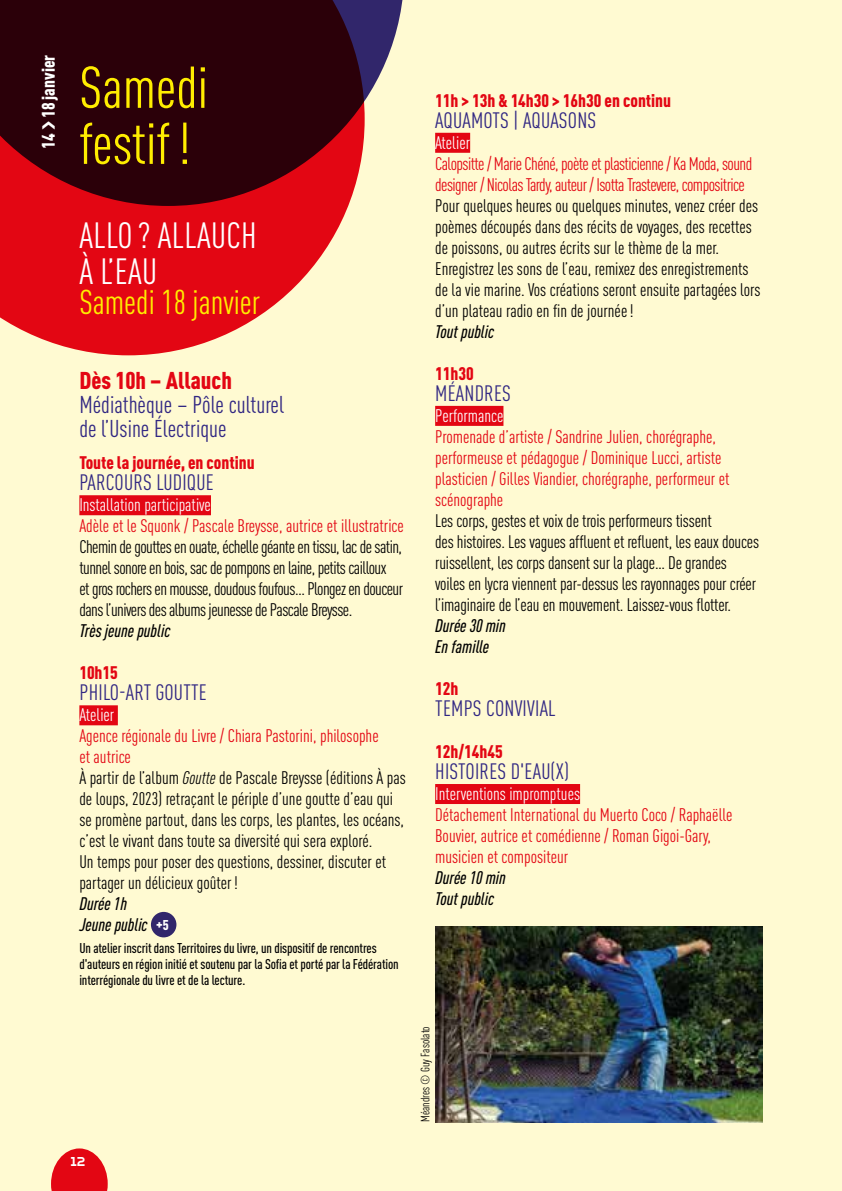
<style>
.page{position:relative;width:842px;height:1191px;background:#fffad2}
.page>*{position:absolute;margin:0;border:0;box-sizing:border-box;transform-origin:0 0}
.t1{font:condensed 58px/56px "DIN Pro";color:#ffed00}
.t2{font:condensed 36px/36px "DIN Pro";letter-spacing:.01em;color:#fff}
.t3{font:condensed 34px "DIN Pro";color:#ffed00}
.t4{font:condensed 24px/24px "DIN Pro";color:#312783}
.t5{font:900 condensed 24px "DIN Pro";color:#e30613}
.t6{font:condensed 22px "DIN Pro";letter-spacing:.01em;color:#312783}
.t7{font:condensed 18px/21px "DIN Pro";letter-spacing:-.01em;color:#000}
.t8{font:condensed 18px/21px "DIN Pro";color:#e30613}
.t9{font:condensed 18px/21px "DIN Pro";letter-spacing:-.03em;color:#000}
.t10{font:condensed 18px/21px "DIN Pro";letter-spacing:-.03em;color:#e30613}
.t11{font:italic 500 condensed 18px/21px "DIN Pro";color:#000}
.t12{font:900 condensed 18px "DIN Pro";color:#e30613}
.t13{font:condensed 18px "DIN Pro";color:#fff}
.t14{font:900 condensed 18px "DIN Pro";color:#fff}
.t15{font:500 condensed 14px/16px "DIN Pro";letter-spacing:-.01em;color:#000}
.t16{font:condensed 12px "DIN Pro";color:#000}
.t17{font:700 12px "Victoire";color:#fff}
.s1{color:#e30613}
.s2{font-style:italic}
.s3{font-weight:900;font-style:normal;font-size:14px;color:#fff}
</style>
<div class="page">
<svg style="left:0;top:206px;width:348px;height:149px;fill:#e30613"></svg>
<svg style="left:0;top:0;width:403px;height:206px;background:#4f141d"></svg>
<div style="left:79px;top:495px;width:132px;height:20px;background:#e30613"></div>
<div style="left:79px;top:705px;width:39px;height:20px;background:#e30613"></div>
<div style="left:151px;top:912px;width:25px;height:25px;background:#31266b;border-radius:50%"></div>
<div style="left:435px;top:133px;width:35px;height:20px;background:#e30613"></div>
<div style="left:435px;top:406px;width:68px;height:20px;background:#e30613"></div>
<div style="left:435px;top:784px;width:145px;height:20px;background:#e30613"></div>
<img style="left:435px;top:926px;width:328px;height:197px">
<svg style="left:51px;top:1148px;width:57px;height:43px"></svg>
<svg style="left:42px;top:122px;width:13px;height:8px"></svg>
<p class="t14" style="left:35px;top:148px;width:95px;rotate:-90deg">14 18 janvier</p>
<h1 class="t1" style="left:79px;top:56px;width:130px">Samedi festif !</h1>
<h2 class="t2" style="left:80px;top:215px;width:179px">ALLO ? ALLAUCH<br>À L’EAU</h2>
<h3 class="t3" style="left:79px;top:279px;width:182px">Samedi 18 janvier</h3>
<h3 class="t5" style="left:79px;top:362px;width:154px">Dès 10h – Allauch</h3>
<h3 class="t4" style="left:79px;top:391px;width:206px">Médiathèque – Pôle culturel de l’Usine Électrique</h3>
<p class="t12" style="left:79px;top:449px;width:177px">Toute la journée, en continu</p>
<p class="t6" style="left:79px;top:467px;width:136px">PARCOURS LUDIQUE</p>
<p class="t13" style="left:79px;top:492px;width:133px">Installation participative</p>
<p class="t8" style="left:79px;top:514px;width:326px">Adèle et le Squonk / Pascale Breysse, autrice et illustratrice</p>
<p class="t9" style="left:79px;top:535px;width:325px">Chemin de gouttes en ouate, échelle géante en tissu, lac de satin, tunnel sonore en bois, sac de pompons en laine, petits cailloux<br>et gros rochers en mousse, doudous foufous… Plongez en douceur dans l’univers des albums jeunesse de Pascale Breysse.</p>
<p class="t11" style="left:79px;top:619px;width:93px">Très jeune public</p>
<p class="t12" style="left:79px;top:659px;width:40px">10h15</p>
<p class="t6" style="left:79px;top:677px;width:129px">PHILO-ART GOUTTE</p>
<p class="t13" style="left:79px;top:702px;width:36px">Atelier</p>
<p class="t7" style="left:79px;top:724px;width:328px"><span class="s1">Agence régionale du Livre / Chiara Pastorini, philosophe<br>et autrice<br></span>À partir de l’album <span class="s2">Goutte</span> de Pascale Breysse (éditions À pas de loups, 2023) retraçant le périple d’une goutte d’eau qui se promène partout, dans les corps, les plantes, les océans, c’est le vivant dans toute sa diversité qui sera exploré.<br>Un temps pour poser des questions, dessiner, discuter et partager un délicieux goûter !</p>
<p class="t11" style="left:79px;top:892px;width:91px">Durée 1h<br>Jeune public <span class="s3">+5</span></p>
<p class="t15" style="left:79px;top:939px;width:321px">Un atelier inscrit dans Territoires du livre, un dispositif de rencontres d'auteurs en région initié et soutenu par la Sofia et porté par la Fédération interrégionale du livre et de la lecture.</p>
<p class="t17" style="left:71px;top:1152px;width:16px">12</p>
<p class="t12" style="left:435px;top:87px;width:237px">11h &gt; 13h &amp; 14h30 &gt; 16h30 en continu</p>
<p class="t6" style="left:435px;top:105px;width:163px">AQUAMOTS | AQUASONS</p>
<p class="t13" style="left:435px;top:130px;width:36px">Atelier</p>
<p class="t10" style="left:435px;top:152px;width:319px">Calopsitte / Marie Chéné, poète et plasticienne / Ka Moda, sound designer / Nicolas Tardy, auteur / Isotta Trastevere, compositrice</p>
<p class="t7" style="left:435px;top:194px;width:327px">Pour quelques heures ou quelques minutes, venez créer des poèmes découpés dans des récits de voyages, des recettes de poissons, ou autres écrits sur le thème de la mer.<br>Enregistrez les sons de l’eau, remixez des enregistrements de la vie marine. Vos créations seront ensuite partagées lors d’un plateau radio en fin de journée!</p>
<p class="t11" style="left:435px;top:320px;width:61px">Tout public</p>
<p class="t12" style="left:435px;top:360px;width:40px">11h30</p>
<p class="t6" style="left:435px;top:378px;width:77px">MÉANDRES</p>
<p class="t13" style="left:435px;top:403px;width:70px">Performance</p>
<p class="t8" style="left:435px;top:425px;width:296px">Promenade d’artiste / Sandrine Julien, chorégraphe, performeuse et pédagogue / Dominique Lucci, artiste plasticien / Gilles Viandier, chorégraphe, performeur et scénographe</p>
<p class="t7" style="left:435px;top:509px;width:325px">Les corps, gestes et voix de trois performeurs tissent<br>des histoires. Les vagues affluent et refluent, les eaux douces ruissellent, les corps dansent sur la plage… De grandes voiles en lycra viennent par-dessus les rayonnages pour créer l’imaginaire de l’eau en mouvement. Laissez-vous flotter.</p>
<p class="t11" style="left:435px;top:614px;width:72px">Durée 30 min<br>En famille</p>
<p class="t12" style="left:435px;top:675px;width:25px">12h</p>
<p class="t6" style="left:435px;top:693px;width:122px">TEMPS CONVIVIAL</p>
<p class="t12" style="left:435px;top:738px;width:69px">12h/14h45</p>
<p class="t6" style="left:435px;top:756px;width:135px">HISTOIRES D'EAU(X)</p>
<p class="t13" style="left:435px;top:781px;width:146px">Interventions impromptues</p>
<p class="t8" style="left:435px;top:803px;width:299px">Détachement International du Muerto Coco / Raphaëlle<br>Bouvier, autrice et comédienne / Roman Gigoi-Gary, musicien et compositeur</p>
<p class="t11" style="left:435px;top:866px;width:72px">Durée 10 min<br>Tout public</p>
<p class="t16" style="left:417px;top:1122px;width:97px;rotate:-90deg">Méandres © Guy Fasolato</p>
</div>
